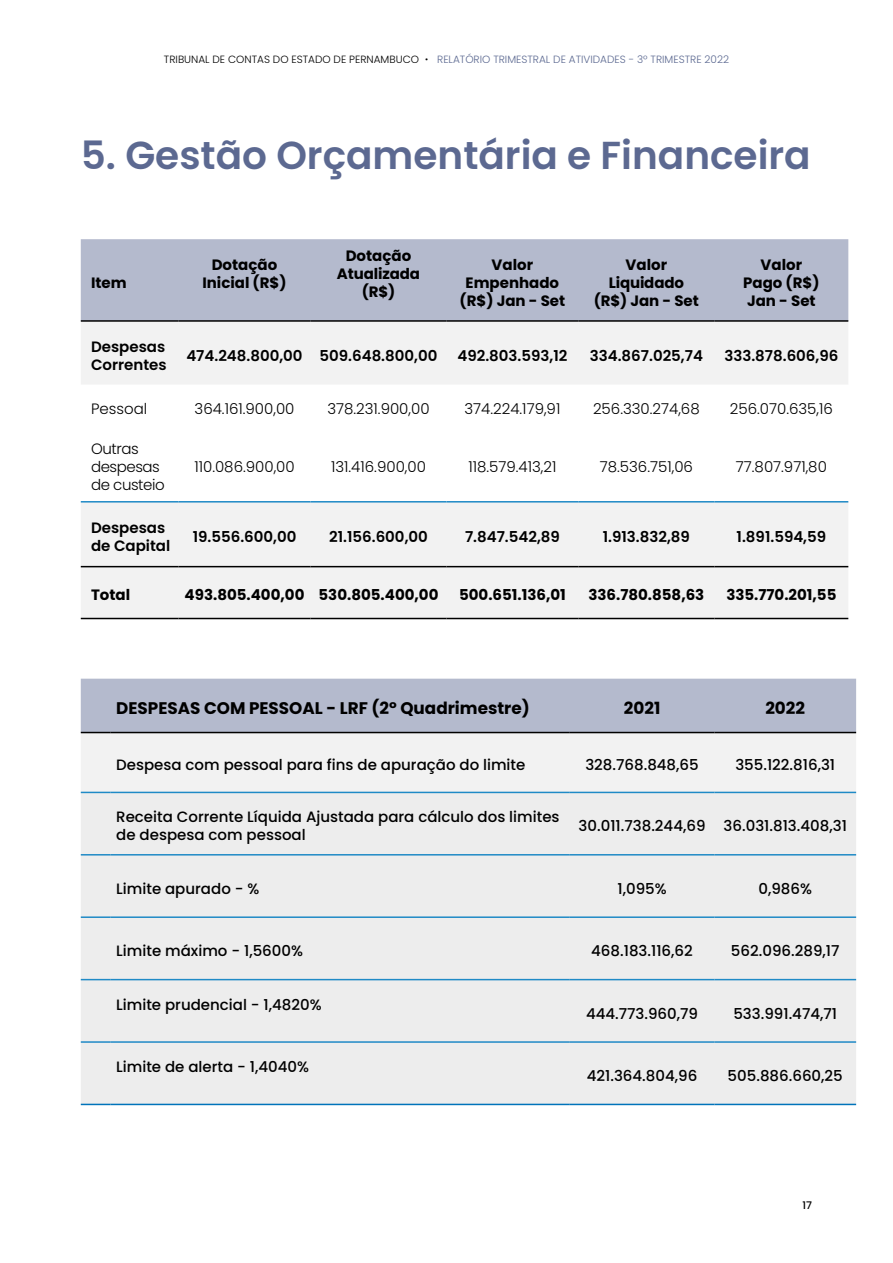
<style>
.page{position:relative;width:893px;height:1263px;background:#fff}
.page>*{position:absolute;margin:0;border:0;box-sizing:border-box;transform-origin:0 0}
.t1{font:600 39px "Poppins";color:#5c6991}
.t2{font:700 16.8px "Poppins";color:#000}
.t3{font:500 15px/18px "Poppins";color:#000}
.t4{font:700 15px/18px "Poppins";color:#000;text-align:center}
.t5{font:600 15px/18px "Poppins";color:#000}
.t6{font:300 15px "Poppins";color:#000}
.t7{font:300 15px/18px "Poppins";letter-spacing:-.03em;color:#000}
.t8{font:300 10.5px "Poppins";color:#5c6991}
.t9{font:500 10.5px "Poppins";color:#000}
.s1{color:#000}
.s2{font-family:"Raleway";font-weight:500;color:#000}
</style>
<div class="page">
<div style="left:81px;top:239px;width:767px;height:81px;background:#b4bacd"></div>
<svg style="left:81px;top:322px;width:767px;height:296px;fill:#f2f2f2"></svg>
<svg style="left:81px;top:385px;width:767px;height:42px"></svg>
<hr style="left:81px;top:320px;width:98px;height:2px;background:#000">
<hr style="left:179px;top:320px;width:131px;height:2px;background:#000">
<hr style="left:310px;top:320px;width:136px;height:2px;background:#000">
<hr style="left:446px;top:320px;width:132px;height:2px;background:#000">
<hr style="left:578px;top:320px;width:136px;height:2px;background:#000">
<hr style="left:714px;top:320px;width:134px;height:2px;background:#000">
<hr style="left:81px;top:501px;width:98px;height:1px;background:#1f8ac6">
<hr style="left:179px;top:501px;width:131px;height:1px;background:#1f8ac6">
<hr style="left:310px;top:501px;width:136px;height:1px;background:#1f8ac6">
<hr style="left:446px;top:501px;width:132px;height:1px;background:#1f8ac6">
<hr style="left:578px;top:501px;width:136px;height:1px;background:#1f8ac6">
<hr style="left:714px;top:501px;width:134px;height:1px;background:#1f8ac6">
<hr style="left:81px;top:566px;width:98px;height:1px;background:#000">
<hr style="left:179px;top:566px;width:131px;height:1px;background:#000">
<hr style="left:310px;top:566px;width:136px;height:1px;background:#000">
<hr style="left:446px;top:566px;width:132px;height:1px;background:#000">
<hr style="left:578px;top:566px;width:136px;height:1px;background:#000">
<hr style="left:714px;top:566px;width:134px;height:1px;background:#000">
<hr style="left:81px;top:618px;width:98px;height:1px;background:#000">
<hr style="left:179px;top:618px;width:131px;height:1px;background:#000">
<hr style="left:310px;top:618px;width:136px;height:1px;background:#000">
<hr style="left:446px;top:618px;width:132px;height:1px;background:#000">
<hr style="left:578px;top:618px;width:136px;height:1px;background:#000">
<hr style="left:714px;top:618px;width:134px;height:1px;background:#000">
<div style="left:81px;top:733px;width:775px;height:59px;background:#f2f2f2"></div>
<div style="left:81px;top:793px;width:775px;height:311px;background:#ededed"></div>
<div style="left:81px;top:679px;width:775px;height:54px;background:#b4bacd"></div>
<hr style="left:110px;top:732px;width:460px;height:1px;background:#000">
<hr style="left:570px;top:732px;width:144px;height:1px;background:#000">
<hr style="left:714px;top:732px;width:142px;height:1px;background:#000">
<svg style="left:81px;top:792px;width:29px;height:1px"></svg>
<hr style="left:110px;top:792px;width:460px;height:1px;background:#1f8ac6">
<hr style="left:570px;top:792px;width:144px;height:1px;background:#1f8ac6">
<hr style="left:714px;top:792px;width:142px;height:1px;background:#1f8ac6">
<svg style="left:81px;top:854px;width:29px;height:1px"></svg>
<hr style="left:110px;top:854px;width:460px;height:1px;background:#1f8ac6">
<hr style="left:570px;top:854px;width:144px;height:1px;background:#1f8ac6">
<hr style="left:714px;top:854px;width:142px;height:1px;background:#1f8ac6">
<hr style="left:81px;top:916px;width:29px;height:2px;background:#1f8ac6">
<hr style="left:110px;top:916px;width:460px;height:2px;background:#1f8ac6">
<hr style="left:570px;top:916px;width:144px;height:2px;background:#1f8ac6">
<hr style="left:714px;top:916px;width:142px;height:2px;background:#1f8ac6">
<svg style="left:81px;top:979px;width:29px;height:1px"></svg>
<hr style="left:110px;top:979px;width:460px;height:1px;background:#1f8ac6">
<hr style="left:570px;top:979px;width:144px;height:1px;background:#1f8ac6">
<hr style="left:714px;top:979px;width:142px;height:1px;background:#1f8ac6">
<hr style="left:81px;top:1041px;width:29px;height:2px;background:#1f8ac6">
<hr style="left:110px;top:1041px;width:460px;height:2px;background:#1f8ac6">
<hr style="left:570px;top:1041px;width:144px;height:2px;background:#1f8ac6">
<hr style="left:714px;top:1041px;width:142px;height:2px;background:#1f8ac6">
<svg style="left:81px;top:1104px;width:29px;height:1px"></svg>
<hr style="left:110px;top:1104px;width:460px;height:1px;background:#0073ba">
<hr style="left:570px;top:1104px;width:144px;height:1px;background:#0073ba">
<hr style="left:714px;top:1104px;width:142px;height:1px;background:#0073ba">
<p class="t8" style="left:164px;top:53px;width:566px"><span class="s1">TRIBUNAL DE CONTAS DO ESTADO DE PERNAMBUCO</span> <span class="s2">•</span> RELATÓRIO TRIMESTRAL DE ATIVIDADES - 3º TRIMESTRE 2022</p>
<h1 class="t1" style="left:81px;top:132px;width:731px">5. Gestão Orçamentária e Financeira</h1>
<p class="t4" style="left:91px;top:274px;width:37px">Item</p>
<p class="t4" style="left:202px;top:256px;width:86px">Dotação<br>Inicial (R$)</p>
<p class="t4" style="left:337px;top:247px;width:84px">Dotação<br>Atualizada (R$)</p>
<p class="t4" style="left:460px;top:256px;width:107px">Valor<br>Empenhado (R$) Jan - Set</p>
<p class="t4" style="left:594px;top:256px;width:107px">Valor<br>Liquidado (R$) Jan - Set</p>
<p class="t4" style="left:743px;top:256px;width:78px">Valor<br>Pago (R$)<br>Jan - Set</p>
<p class="t5" style="left:91px;top:337px;width:77px">Despesas<br>Correntes</p>
<p class="t5" style="left:186px;top:346px;width:253px">474.248.800,00 509.648.800,00</p>
<p class="t5" style="left:457px;top:346px;width:111px">492.803.593,12</p>
<p class="t5" style="left:590px;top:346px;width:115px">334.867.025,74</p>
<p class="t5" style="left:724px;top:346px;width:115px">333.878.606,96</p>
<p class="t6" style="left:91px;top:400px;width:58px">Pessoal</p>
<p class="t6" style="left:195px;top:400px;width:101px">364.161.900,00</p>
<p class="t6" style="left:327px;top:400px;width:104px">378.231.900,00</p>
<p class="t6" style="left:464px;top:400px;width:97px">374.224.179,91</p>
<p class="t6" style="left:593px;top:400px;width:108px">256.330.274,68</p>
<p class="t6" style="left:730px;top:400px;width:105px">256.070.635,16</p>
<p class="t7" style="left:91px;top:440px;width:75px">Outras despesas de custeio</p>
<p class="t6" style="left:194px;top:458px;width:102px">110.086.900,00</p>
<p class="t6" style="left:331px;top:458px;width:96px">131.416.900,00</p>
<p class="t6" style="left:468px;top:458px;width:90px">118.579.413,21</p>
<p class="t6" style="left:600px;top:458px;width:95px">78.536.751,06</p>
<p class="t6" style="left:736px;top:458px;width:92px">77.807.971,80</p>
<p class="t5" style="left:91px;top:519px;width:81px">Despesas de Capital</p>
<p class="t5" style="left:193px;top:528px;width:105px">19.556.600,00</p>
<p class="t5" style="left:329px;top:528px;width:100px">21.156.600,00</p>
<p class="t5" style="left:465px;top:528px;width:96px">7.847.542,89</p>
<p class="t5" style="left:603px;top:528px;width:89px">1.913.832,89</p>
<p class="t5" style="left:737px;top:528px;width:91px">1.891.594,59</p>
<p class="t4" style="left:91px;top:586px;width:41px">Total</p>
<p class="t4" style="left:185px;top:586px;width:255px">493.805.400,00 530.805.400,00</p>
<p class="t4" style="left:459px;top:586px;width:108px">500.651.136,01</p>
<p class="t4" style="left:588px;top:586px;width:117px">336.780.858,63</p>
<p class="t4" style="left:726px;top:586px;width:112px">335.770.201,55</p>
<p class="t2" style="left:116px;top:699px;width:415px">DESPESAS COM PESSOAL - LRF (2º Quadrimestre)</p>
<p class="t2" style="left:624px;top:699px;width:38px">2021</p>
<p class="t2" style="left:765px;top:699px;width:41px">2022</p>
<p class="t3" style="left:116px;top:756px;width:411px">Despesa com pessoal para fins de apuração do limite</p>
<p class="t3" style="left:585px;top:756px;width:115px">328.768.848,65</p>
<p class="t3" style="left:735px;top:756px;width:101px">355.122.816,31</p>
<p class="t3" style="left:116px;top:808px;width:445px">Receita Corrente Líquida Ajustada para cálculo dos limites de despesa com pessoal</p>
<p class="t3" style="left:579px;top:817px;width:270px">30.011.738.244,69 36.031.813.408,31</p>
<p class="t3" style="left:116px;top:880px;width:145px">Limite apurado - %</p>
<p class="t3" style="left:617px;top:880px;width:51px">1,095%</p>
<p class="t3" style="left:758px;top:880px;width:55px">0,986%</p>
<p class="t3" style="left:116px;top:942px;width:188px">Limite máximo - 1,5600%</p>
<p class="t3" style="left:591px;top:942px;width:103px">468.183.116,62</p>
<p class="t3" style="left:731px;top:942px;width:110px">562.096.289,17</p>
<p class="t3" style="left:116px;top:995px;width:207px">Limite prudencial - 1,4820%</p>
<p class="t3" style="left:586px;top:1004px;width:114px">444.773.960,79</p>
<p class="t3" style="left:733px;top:1004px;width:105px">533.991.474,71</p>
<p class="t3" style="left:116px;top:1058px;width:194px">Limite de alerta - 1,4040%</p>
<p class="t3" style="left:587px;top:1067px;width:112px">421.364.804,96</p>
<p class="t3" style="left:728px;top:1067px;width:117px">505.886.660,25</p>
<p class="t9" style="left:803px;top:1199px;width:11px">17</p>
</div>
